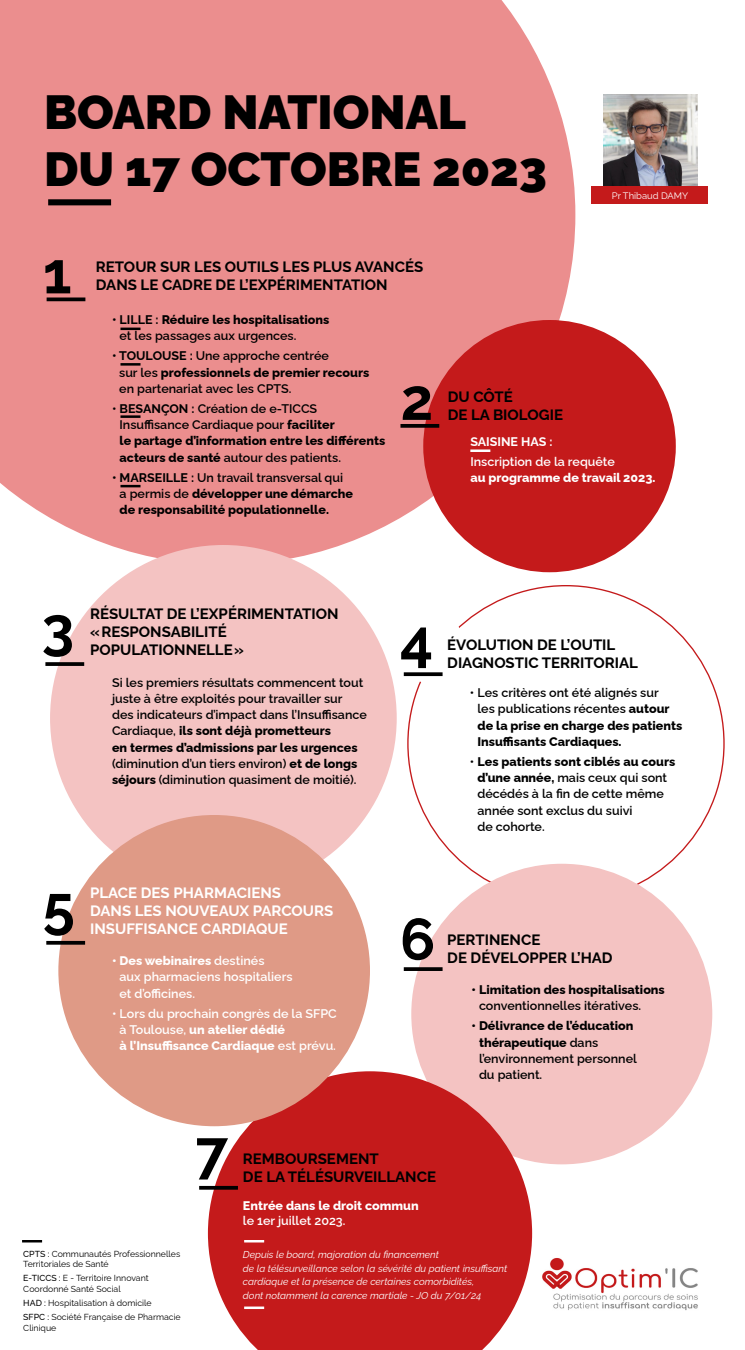
<style>
.page{position:relative;width:745px;height:1350px;background:#fff}
.page>*{position:absolute;margin:0;border:0;box-sizing:border-box;transform-origin:0 0}
.t1{font:700 58.12px "Raleway";color:#000}
.t2{font:900 48px "Raleway";color:#000}
.t3{font:700 15px/18px "Raleway";color:#000}
.t4{font:700 15px "Raleway";color:#fff}
.t5{font:600 12.5px/16.2px "Raleway";color:#000}
.t6{font:800 12.5px/16.2px "Raleway";color:#000}
.t7{font:600 12.5px/16.2px "Raleway";color:#fff}
.t8{font:800 12.5px/16.2px "Raleway";color:#fff}
.t9{font:700 12.5px "Raleway";color:#fff}
.t10{font:italic 10px/13.8px "Raleway";color:#fff}
.t11{font:9.38px "Raleway";color:#fff}
.t12{font:8.75px/10.5px "Raleway";color:#000}
.s1{font-weight:700}
.s2{font-weight:600}
.s3{font-weight:800}
.s4{font-weight:500}
</style>
<div class="page">
<img style="left:531px;top:1245px;width:167px;height:66px">
<svg style="left:403px;top:672px;width:39px;height:4px"></svg>
<div style="left:0;top:0;width:575px;height:565px;background:#eb8e8e"></div>
<div style="left:423px;top:320px;width:252px;height:252px;background:#c41a1b;border-radius:50%"></div>
<div style="left:50px;top:545px;width:346px;height:346px;background:#f4c3c2;border-radius:50%"></div>
<div style="left:411px;top:864px;width:300px;height:300px;background:#f4c3c2;border-radius:50%"></div>
<svg style="left:208px;top:1071px;width:323px;height:279px;fill:#c41a1b"></svg>
<div style="left:58px;top:815px;width:312px;height:311px;background:#df9a86;border-radius:50%"></div>
<hr style="left:47px;top:298px;width:38px;height:3px;background:#000">
<hr style="left:120px;top:328px;width:20px;height:2px;background:#000">
<hr style="left:120px;top:363px;width:20px;height:3px;background:#000">
<hr style="left:470px;top:449px;width:20px;height:3px;background:#fff">
<hr style="left:120px;top:415px;width:20px;height:3px;background:#000">
<hr style="left:120px;top:485px;width:20px;height:2px;background:#000">
<svg style="left:400px;top:424px;width:39px;height:4px"></svg>
<svg style="left:45px;top:662px;width:39px;height:4px"></svg>
<svg style="left:403px;top:967px;width:39px;height:4px"></svg>
<svg style="left:199px;top:1186px;width:39px;height:4px"></svg>
<svg style="left:46px;top:941px;width:39px;height:4px"></svg>
<div style="left:48px;top:199px;width:63px;height:6px;background:#000"></div>
<img style="left:603px;top:95px;width:94px;height:91px">
<div style="left:591px;top:186px;width:116px;height:18px;background:#c41a1b"></div>
<hr style="left:244px;top:1240px;width:20px;height:2px;background:#fff">
<hr style="left:22px;top:1240px;width:20px;height:2px;background:#000">
<hr style="left:244px;top:1307px;width:20px;height:2px;background:#fff">
<p class="t2" style="left:44px;top:75px;width:423px">BOARD NATIONAL</p>
<p class="t2" style="left:44px;top:133px;width:504px">DU 17 OCTOBRE 2023</p>
<p class="t1" style="left:43px;top:228px;width:30px">1</p>
<p class="t3" style="left:96px;top:257px;width:328px">RETOUR SUR LES OUTILS LES PLUS AVANCÉS<br>DANS LE CADRE DE L’EXPÉRIMENTATION</p>
<p class="t11" style="left:611px;top:188px;width:78px">Pr Thibaud DAMY</p>
<p class="t6" style="left:119px;top:311px;width:211px;text-indent:-8px"><span class="s1">• LILLE :</span> Réduire les hospitalisations <span class="s2">et les passages aux urgences.</span></p>
<p class="t5" style="left:119px;top:347px;width:251px;text-indent:-7px"><span class="s1">• TOULOUSE :</span> Une approche centrée<br>sur les <span class="s3">professionnels de premier recours </span>en partenariat avec les CPTS.</p>
<p class="t6" style="left:119px;top:399px;width:267px;text-indent:-7px"><span class="s2">•</span> <span class="s1">BESANÇON :</span> <span class="s2">Création de e-TICCS Insuffisance Cardiaque pour</span> faciliter<br>le partage d’information entre les différents acteurs de santé <span class="s2">autour des patients.</span></p>
<p class="t6" style="left:119px;top:468px;width:235px;text-indent:-8px"><span class="s1">• MARSEILLE :</span> <span class="s2">Un travail transversal qui a permis de</span> développer une démarche de responsabilité populationnelle.</p>
<p class="t1" style="left:400px;top:354px;width:34px">2</p>
<p class="t3" style="left:447px;top:386px;width:67px">DU CÔTÉ</p>
<p class="t3" style="left:447px;top:404px;width:117px">DE LA BIOLOGIE</p>
<p class="t9" style="left:470px;top:432px;width:84px">SAISINE HAS :</p>
<p class="t8" style="left:470px;top:452px;width:186px"><span class="s2">Inscription de la requête<br></span>au programme de travail 2023.</p>
<p class="t1" style="left:42px;top:583px;width:34px">3</p>
<p class="t3" style="left:90px;top:603px;width:250px">RÉSULTAT DE L’EXPÉRIMENTATION</p>
<p class="t3" style="left:90px;top:621px;width:155px">« RESPONSABILITÉ<br>POPULATIONNELLE »</p>
<p class="t5" style="left:112px;top:673px;width:256px">Si les premiers résultats commencent tout juste à être exploités pour travailler sur des indicateurs d’impact dans l’Insuffisance Cardiaque, <span class="s3">ils sont déjà prometteurs<br>en termes d’admissions par les urgences </span>(diminution d’un tiers environ) <span class="s3">et de longs séjours</span> (diminution quasiment de moitié).</p>
<p class="t1" style="left:42px;top:862px;width:34px">5</p>
<p class="t4" style="left:90px;top:881px;width:192px">PLACE DES PHARMACIENS</p>
<p class="t4" style="left:90px;top:899px;width:244px">DANS LES NOUVEAUX PARCOURS</p>
<p class="t4" style="left:90px;top:917px;width:199px">INSUFFISANCE CARDIAQUE</p>
<p class="t7" style="left:119px;top:951px;width:174px;text-indent:-7px"><span class="s3">• Des webinaires</span> destinés<br>aux pharmaciens hospitaliers et d’officines.</p>
<p class="t7" style="left:119px;top:1004px;width:218px;text-indent:-8px">• Lors du prochain congrès de la SFPC à Toulouse, <span class="s3">un atelier dédié<br>à l’Insuffisance Cardiaque</span> est prévu.</p>
<p class="t1" style="left:400px;top:595px;width:35px">4</p>
<p class="t3" style="left:447px;top:634px;width:169px">ÉVOLUTION DE L’OUTIL</p>
<p class="t3" style="left:447px;top:652px;width:192px">DIAGNOSTIC TERRITORIAL</p>
<p class="t6" style="left:477px;top:683px;width:206px;text-indent:-8px"><span class="s2">• Les critères ont été alignés sur<br>les publications récentes</span> autour de la prise en charge des patients<br>Insuffisants Cardiaques.</p>
<p class="t5" style="left:477px;top:752px;width:199px;text-indent:-8px">• <span class="s3">Les patients sont ciblés au cours d’une année,</span> mais ceux qui sont décédés à la fin de cette même année sont exclus du suivi<br>de cohorte.</p>
<p class="t1" style="left:400px;top:894px;width:37px">6</p>
<p class="t3" style="left:447px;top:929px;width:167px">PERTINENCE<br>DE DÉVELOPPER L’HAD</p>
<p class="t6" style="left:478px;top:981px;width:187px;text-indent:-7px">• Limitation des hospitalisations <span class="s2">conventionnelles itératives.</span></p>
<p class="t5" style="left:478px;top:1017px;width:159px;text-indent:-7px"><span class="s3">• Délivrance de l’éducation thérapeutique</span> dans l’environnement personnel du patient.</p>
<p class="t1" style="left:195px;top:1107px;width:34px">7</p>
<p class="t3" style="left:243px;top:1148px;width:194px">REMBOURSEMENT<br>DE LA TÉLÉSURVEILLANCE</p>
<p class="t12" style="left:23px;top:1247px;width:158px"><span class="s4">CPTS :</span> Communautés Professionnelles<br>Territoriales de Santé</p>
<p class="t12" style="left:23px;top:1272px;width:127px"><span class="s4">E-TICCS :</span> E - Territoire Innovant<br>Coordonné Santé Social</p>
<p class="t12" style="left:23px;top:1297px;width:130px"><span class="s4">HAD :</span> Hospitalisation à domicile</p>
<p class="t12" style="left:23px;top:1311px;width:159px"><span class="s4">SFPC :</span> Société Française de Pharmacie<br>Clinique</p>
<p class="t8" style="left:243px;top:1197px;width:177px;line-height:15px">Entrée dans le droit commun <span class="s2">le 1er juillet 2023.</span></p>
<p class="t10" style="left:243px;top:1246px;width:265px">Depuis le board, majoration du financement<br>de la télésurveillance selon la sévérité du patient insuffisant cardiaque et la présence de certaines comorbidités,<br>dont notamment la carence martiale - JO du 7/01/24</p>
</div>
